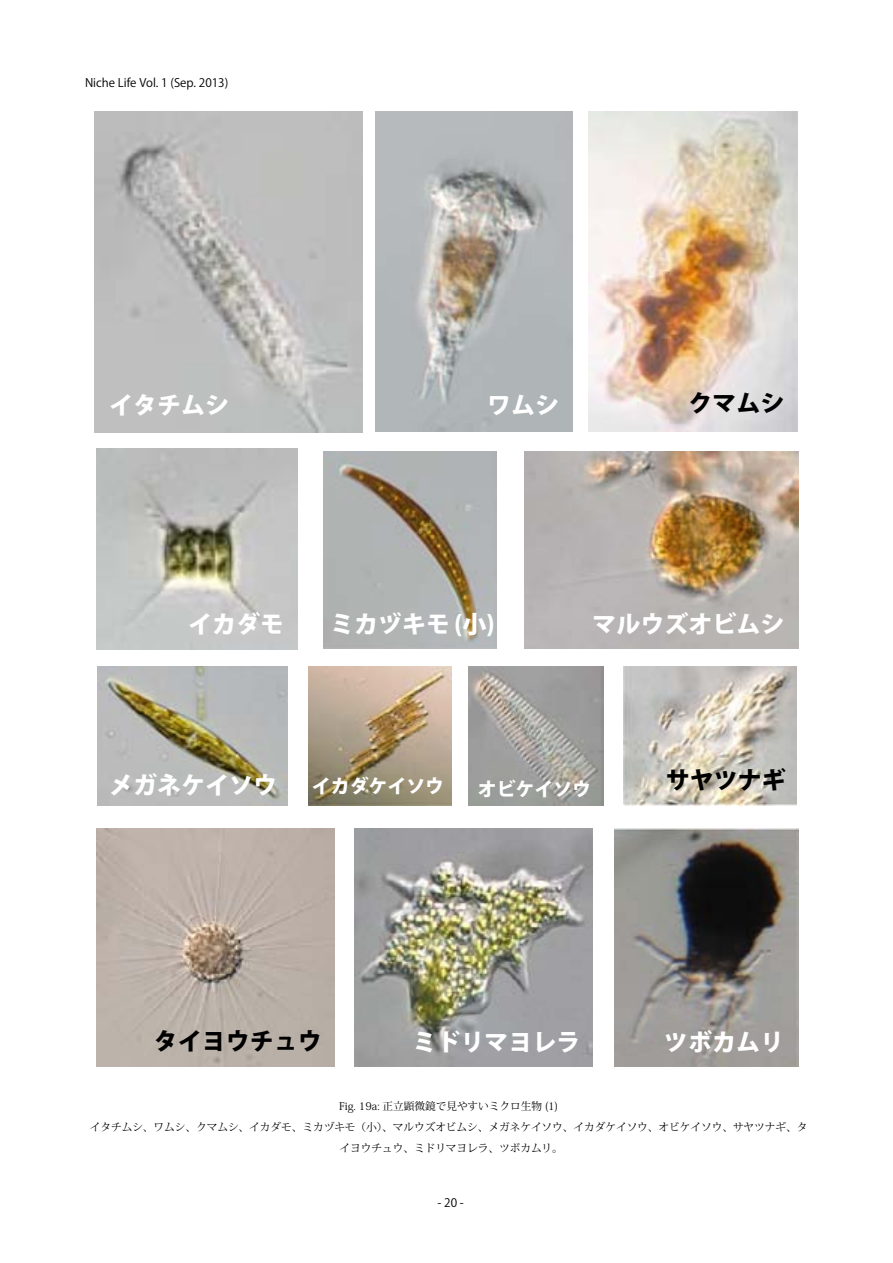
<style>
.page{position:relative;width:893px;height:1263px;background:#fff}
.page>*{position:absolute;margin:0;border:0;box-sizing:border-box;transform-origin:0 0}
.t1{font:800 24px "Koz Go Pro";color:#fff}
.t2{font:800 24px "Koz Go Pro";color:#000}
.t3{font:800 18.9px "Koz Go Pro";color:#fff}
.t4{font:11.7px "Koz Go Pro";color:#000}
.t5{font:10.65px/21.3px "Koz Min Pro";color:#000;text-align:center}
</style>
<div class="page">
<img style="left:95px;top:112px;width:267px;height:320px">
<img style="left:588px;top:112px;width:209px;height:320px">
<img style="left:375px;top:111px;width:197px;height:320px">
<img style="left:97px;top:448px;width:200px;height:201px">
<img style="left:355px;top:828px;width:238px;height:239px">
<img style="left:96px;top:828px;width:239px;height:239px">
<img style="left:323px;top:451px;width:174px;height:197px">
<img style="left:308px;top:666px;width:143px;height:140px">
<img style="left:97px;top:666px;width:191px;height:140px">
<img style="left:468px;top:666px;width:136px;height:140px">
<img style="left:524px;top:451px;width:274px;height:197px">
<img style="left:615px;top:828px;width:183px;height:238px">
<img style="left:623px;top:666px;width:173px;height:140px">
<p class="t4" style="left:85px;top:75px;width:145px">Niche Life Vol. 1 (Sep. 2013)</p>
<h1 class="t1" style="left:109px;top:389px;width:122px">イタチムシ</h1>
<h1 class="t1" style="left:487px;top:389px;width:74px">ワムシ</h1>
<h1 class="t2" style="left:688px;top:387px;width:98px">クマムシ</h1>
<h1 class="t1" style="left:188px;top:609px;width:98px">イカダモ</h1>
<h1 class="t1" style="left:330px;top:609px;width:166px">ミカヅキモ (小)</h1>
<h1 class="t1" style="left:592px;top:609px;width:194px">マルウズオビムシ</h1>
<h1 class="t1" style="left:109px;top:769px;width:170px">メガネケイソウ</h1>
<h2 class="t3" style="left:312px;top:774px;width:134px">イカダケイソウ</h2>
<h2 class="t3" style="left:478px;top:776px;width:115px">オビケイソウ</h2>
<h1 class="t2" style="left:666px;top:764px;width:122px">サヤツナギ</h1>
<h1 class="t2" style="left:154px;top:1025px;width:170px">タイヨウチュウ</h1>
<h1 class="t1" style="left:412px;top:1027px;width:170px">ミドリマヨレラ</h1>
<h1 class="t1" style="left:664px;top:1027px;width:122px">ツボカムリ</h1>
<p class="t5" style="left:90px;top:1095px;width:719px">Fig. 19a: 正立顕微鏡で見やすいミクロ生物 (1)<br>イタチムシ、ワムシ、クマムシ、イカダモ、ミカヅキモ（小）、マルウズオビムシ、メガネケイソウ、イカダケイソウ、オビケイソウ、サヤツナギ、タイヨウチュウ、ミドリマヨレラ、ツボカムリ。</p>
<p class="t4" style="left:438px;top:1195px;width:28px">- 20 -</p>
</div>
